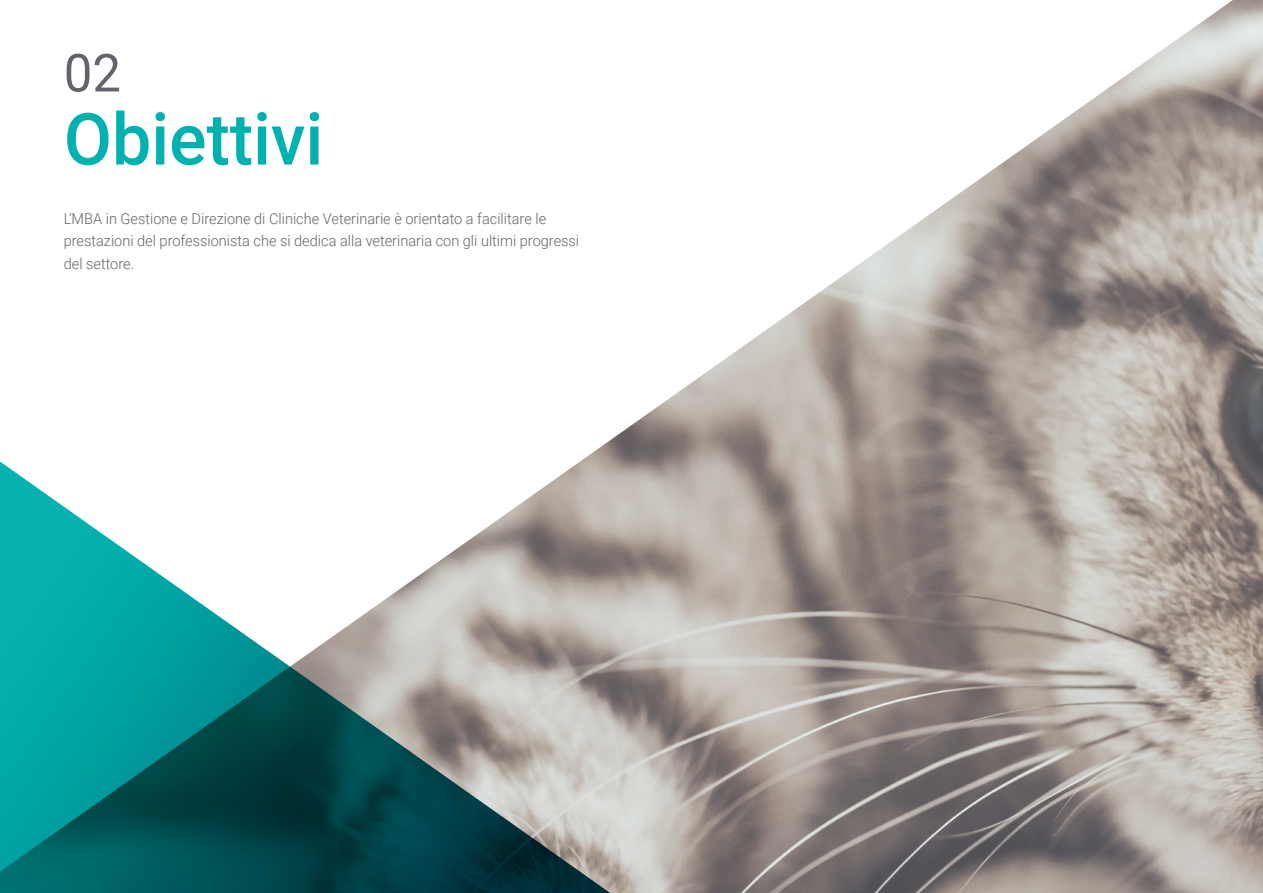
<style>
.page{position:relative;width:1263px;height:893px;background:#fff}
.page>*{position:absolute;margin:0;border:0;box-sizing:border-box;transform-origin:0 0}
.t1{font:500 72px "Roboto";color:#00b2af}
.t2{font:52.5px "Roboto";color:#61646a}
.t3{font:300 15px/22.5px "Roboto";color:#61646a}
</style>
<div class="page">
<img style="left:602px;top:0;width:661px;height:893px">
<svg style="left:0;top:446px;width:640px;height:447px"></svg>
<h2 class="t2" style="left:64px;top:36px;width:59px">02</h2>
<h1 class="t1" style="left:64px;top:89px;width:261px">Obiettivi</h1>
<p class="t3" style="left:64px;top:207px;width:517px">L’MBA in Gestione e Direzione di Cliniche Veterinarie è orientato a facilitare le prestazioni del professionista che si dedica alla veterinaria con gli ultimi progressi del settore.</p>
</div>
